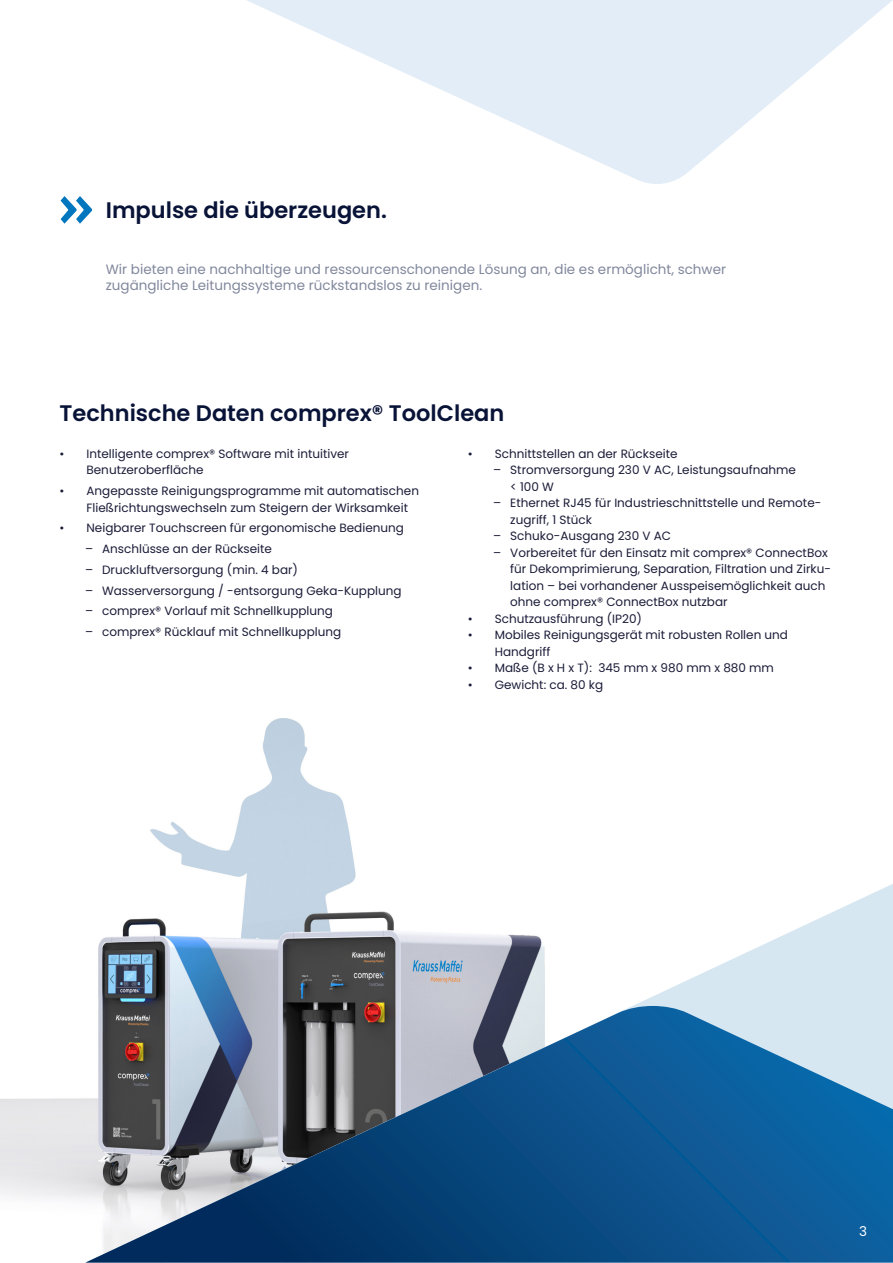
<style>
.page{position:relative;width:893px;height:1263px;background:#fff}
.page>*{position:absolute;margin:0;border:0;box-sizing:border-box;transform-origin:0 0}
.t1{font:600 22.5px "Poppins";color:#081337}
.t2{font:13.5px/16.5px "Poppins";color:#81889d}
.t3{font:13.5px "Poppins";color:#fff}
.t4{font:12px/16.5px "Poppins";color:#1a1c38}
</style>
<div class="page">
<img style="left:0;top:718px;width:356px;height:482px">
<svg style="left:85px;top:884px;width:808px;height:122px"></svg>
<svg style="left:85px;top:1006px;width:808px;height:256px;background:#426e93"></svg>
<svg style="left:247px;top:0;width:646px;height:184px;fill:#e3edf7"></svg>
<svg style="left:61px;top:196px;width:31px;height:28px"></svg>
<p class="t1" style="left:106px;top:197px;width:283px">Impulse die überzeugen.</p>
<p class="t2" style="left:106px;top:261px;width:622px">Wir bieten eine nachhaltige und ressourcenschonende Lösung an, die es ermöglicht, schwer zugängliche Leitungssysteme rückstandslos zu reinigen.</p>
<p class="t1" style="left:60px;top:400px;width:446px">Technische Daten comprex® ToolClean</p>
<p class="t4" style="left:87px;top:445px;width:264px;text-indent:-27px">• Intelligente comprex® Software mit intuitiver<br>Benutzeroberfläche</p>
<p class="t4" style="left:87px;top:483px;width:334px;text-indent:-27px">• Angepasste Reinigungsprogramme mit automatischen<br>Fließrichtungswechseln zum Steigern der Wirksamkeit</p>
<p class="t4" style="left:60px;top:520px;width:346px">• Neigbarer Touchscreen für ergonomische Bedienung</p>
<p class="t4" style="left:85px;top:541px;width:188px">– Anschlüsse an der Rückseite</p>
<p class="t4" style="left:85px;top:561px;width:214px">– Druckluftversorgung (min. 4 bar)</p>
<p class="t4" style="left:85px;top:582px;width:318px">– Wasserversorgung / -entsorgung Geka-Kupplung</p>
<p class="t4" style="left:85px;top:603px;width:250px">– comprex® Vorlauf mit Schnellkupplung</p>
<p class="t4" style="left:85px;top:624px;width:258px">– comprex® Rücklauf mit Schnellkupplung</p>
<p class="t4" style="left:468px;top:445px;width:211px">• Schnittstellen an der Rückseite</p>
<p class="t4" style="left:510px;top:462px;width:287px;text-indent:-17px">– Stromversorgung 230 V AC, Leistungsaufnahme &lt; 100 W</p>
<p class="t4" style="left:510px;top:495px;width:313px;text-indent:-17px">– Ethernet RJ45 für Industrieschnittstelle und Remote&shy;zugriff, 1 Stück</p>
<p class="t4" style="left:493px;top:528px;width:179px">– Schuko-Ausgang 230 V AC</p>
<p class="t4" style="left:510px;top:544px;width:322px;text-indent:-17px">– Vorbereitet für den Einsatz mit comprex® ConnectBox für Dekomprimierung, Separation, Filtration und Zirku&shy;lation – bei vorhandener Ausspeisemöglichkeit auch ohne comprex® ConnectBox nutzbar</p>
<p class="t4" style="left:468px;top:610px;width:176px">• Schutzausführung (IP20)</p>
<p class="t4" style="left:495px;top:627px;width:295px;text-indent:-27px">• Mobiles Reinigungsgerät mit robusten Rollen und<br>Handgriff</p>
<p class="t4" style="left:468px;top:660px;width:308px">• Maße (B x H x T): 345 mm x 980 mm x 880 mm</p>
<p class="t4" style="left:468px;top:676px;width:137px">• Gewicht: ca. 80 kg</p>
<p class="t3" style="left:859px;top:1223px;width:9px">3</p>
</div>
